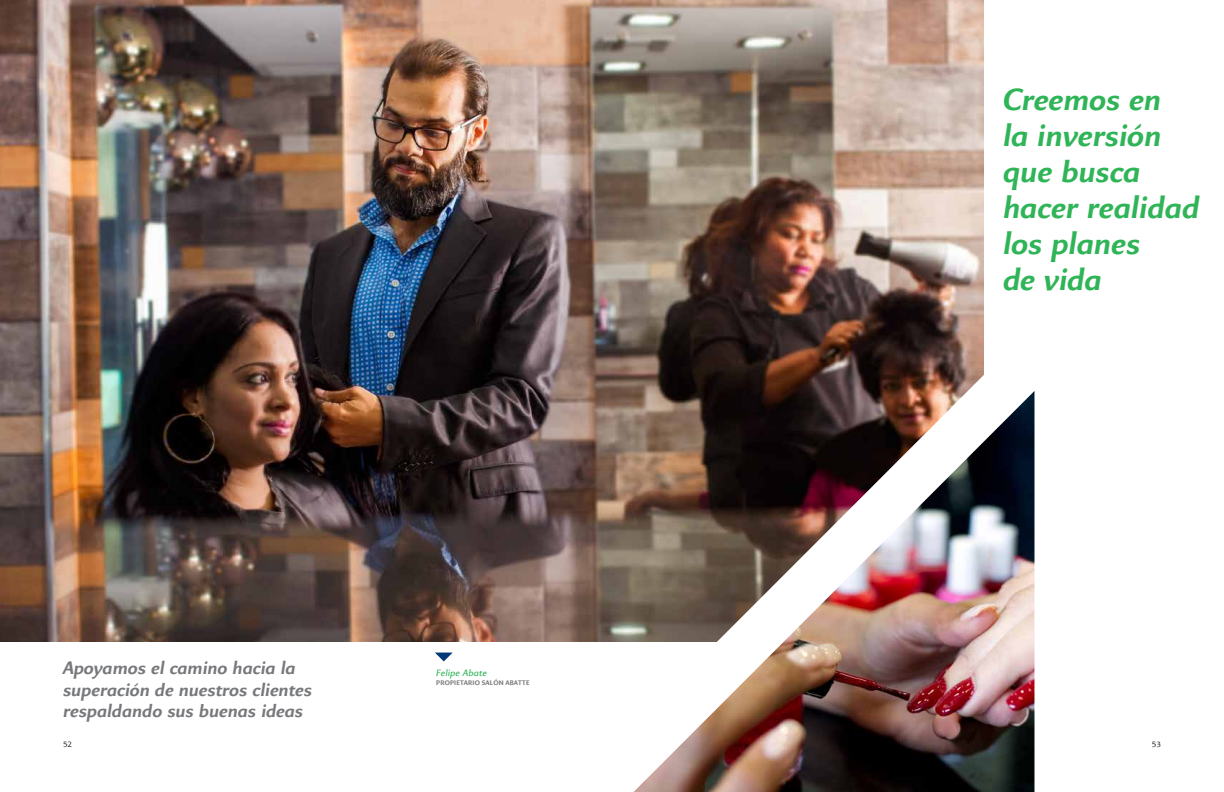
<style>
.page{position:relative;width:1224px;height:792px;background:#fff}
.page>*{position:absolute;margin:0;border:0;box-sizing:border-box;transform-origin:0 0}
.t1{font:italic 700 32.3px/36px "Eva Pro";color:#2fb457}
.t2{font:italic 700 18.9px/21.8px "Eva Pro";color:#77787b}
.t3{font:italic 9.7px "Eva Pro";letter-spacing:.01em;color:#2fb457}
.t4{font:300 8.7px "Eva Pro";color:#000}
.t5{font:700 7px "Eva Pro";letter-spacing:.03em;color:#77787b}
</style>
<div class="page">
<img style="left:0;top:0;width:984px;height:642px">
<img style="left:692px;top:366px;width:292px;height:25px">
<svg style="left:435px;top:653px;width:17px;height:8px"></svg>
<img style="left:634px;top:391px;width:400px;height:401px">
<p class="t2" style="left:63px;top:657px;width:251px">Apoyamos el camino hacia la superación de nuestros clientes respaldando sus buenas ideas</p>
<p class="t3" style="left:436px;top:667px;width:52px">Felipe Abate</p>
<p class="t5" style="left:436px;top:678px;width:95px">PROPI ETARIO SALÓN ABATTE</p>
<p class="t1" style="left:1003px;top:81px;width:198px">Creemos en<br>la inversión que busca hacer realidad los planes<br>de vida</p>
<p class="t4" style="left:63px;top:739px;width:11px">52</p>
<p class="t4" style="left:1152px;top:739px;width:11px">53</p>
</div>
